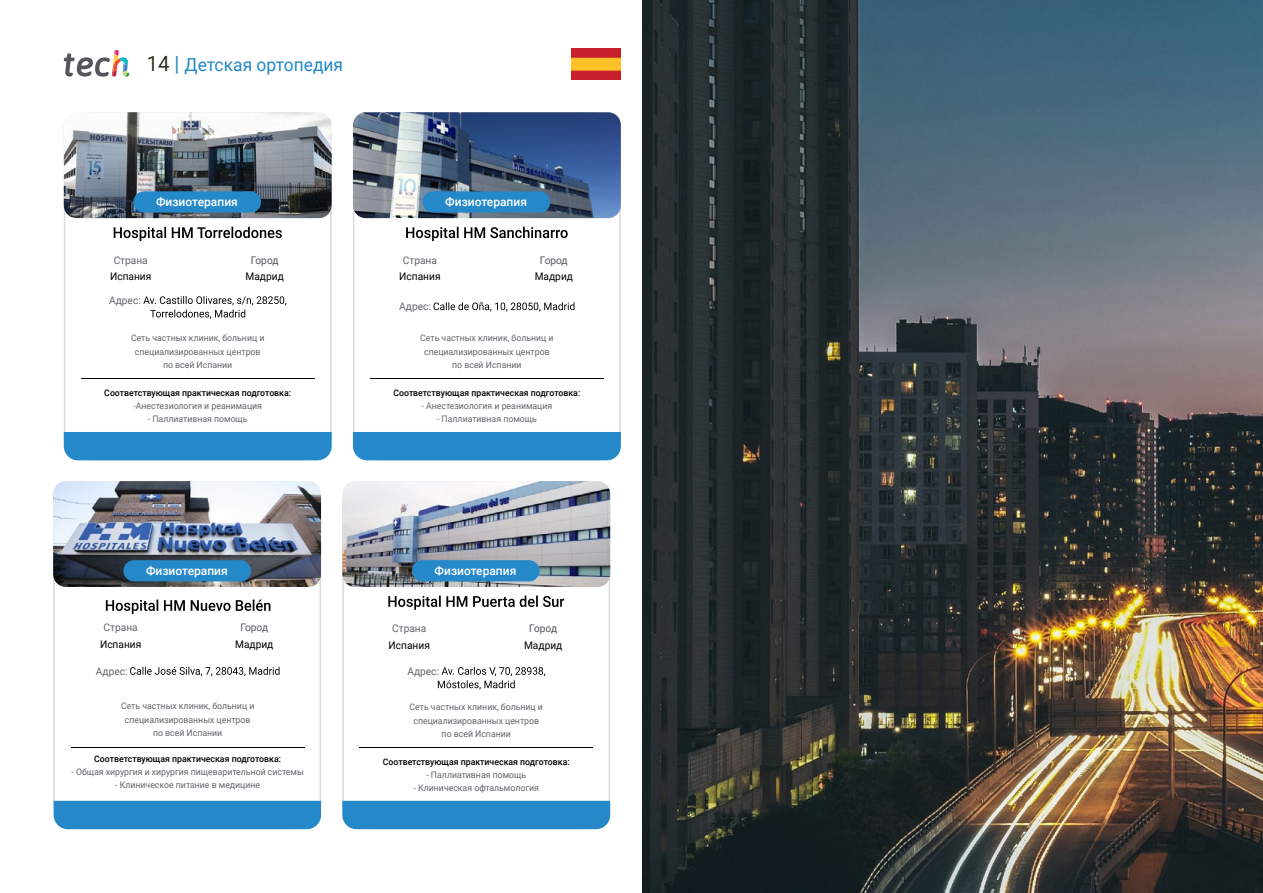
<style>
.page{position:relative;width:1263px;height:893px;background:#fff}
.page>*{position:absolute;margin:0;border:0;box-sizing:border-box;transform-origin:0 0}
.t1{font:18px "Roboto";color:#2488c9}
.t2{font:500 12px "Roboto";color:#fff}
.t3{font:10.5px "Roboto";color:#000}
.t4{font:10.5px "Roboto";color:#61646a}
.t5{font:10.5px "Roboto";letter-spacing:-.015em;color:#52555b}
.t6{font:9px/13.5px "Roboto";color:#61646a;text-align:center}
.t7{font:500 9px "Roboto";color:#000}
.s1{font-size:21px;color:#312e20}
.s2{font-size:21px}
</style>
<div class="page">
<svg style="left:64px;top:50px;width:65px;height:27px"></svg>
<svg style="left:63px;top:124px;width:269px;height:337px"></svg>
<img style="left:64px;top:112px;width:268px;height:106px">
<div style="left:133px;top:191px;width:128px;height:22px;background:#2488c9;border-radius:11px"></div>
<div style="left:64px;top:432px;width:268px;height:28px;background:#2488c9"></div>
<hr style="left:81px;top:379px;width:234px;height:1px;background:#000">
<svg style="left:114px;top:227px;width:168px;height:14px"></svg>
<svg style="left:143px;top:296px;width:143px;height:23px"></svg>
<svg style="left:352px;top:136px;width:269px;height:325px"></svg>
<img style="left:353px;top:112px;width:268px;height:106px">
<div style="left:423px;top:191px;width:127px;height:22px;background:#2488c9;border-radius:11px"></div>
<div style="left:353px;top:432px;width:268px;height:28px;background:#2488c9"></div>
<hr style="left:370px;top:379px;width:234px;height:1px;background:#000">
<svg style="left:406px;top:227px;width:162px;height:14px"></svg>
<svg style="left:433px;top:302px;width:141px;height:10px"></svg>
<svg style="left:53px;top:498px;width:269px;height:332px"></svg>
<img style="left:53px;top:481px;width:268px;height:106px">
<div style="left:123px;top:560px;width:128px;height:21px;background:#2488c9;border-radius:11px"></div>
<div style="left:54px;top:801px;width:267px;height:28px;background:#2488c9"></div>
<hr style="left:71px;top:747px;width:233px;height:1px;background:#000">
<svg style="left:106px;top:600px;width:164px;height:14px"></svg>
<svg style="left:130px;top:667px;width:149px;height:9px"></svg>
<svg style="left:342px;top:492px;width:269px;height:338px"></svg>
<img style="left:342px;top:481px;width:268px;height:106px">
<div style="left:412px;top:560px;width:128px;height:21px;background:#2488c9;border-radius:11px"></div>
<div style="left:342px;top:801px;width:268px;height:28px;background:#2488c9"></div>
<hr style="left:359px;top:747px;width:234px;height:1px;background:#000">
<svg style="left:388px;top:596px;width:176px;height:14px"></svg>
<svg style="left:438px;top:667px;width:107px;height:23px"></svg>
<img style="left:642px;top:0;width:621px;height:893px">
<img style="left:571px;top:49px;width:50px;height:30px">
<h1 class="t1" style="left:147px;top:52px;width:198px"><span class="s1">14</span> <span class="s2">|</span> Детская ортопедия</h1>
<h2 class="t2" style="left:156px;top:194px;width:83px">Физиотерапия</h2>
<p class="t4" style="left:114px;top:253px;width:36px">Страна</p>
<p class="t3" style="left:110px;top:269px;width:43px">Испания</p>
<p class="t5" style="left:251px;top:253px;width:29px">Город</p>
<p class="t3" style="left:246px;top:269px;width:40px">Мадрид</p>
<p class="t4" style="left:109px;top:293px;width:33px">Адрес:</p>
<p class="t6" style="left:131px;top:331px;width:135px">Сеть частных клиник, больниц и специализированных центров по всей Испании</p>
<p class="t7" style="left:104px;top:386px;width:188px">Соответствующая практическая подготовка:</p>
<p class="t6" style="left:133px;top:399px;width:130px">-Анестезиология и реанимация</p>
<p class="t6" style="left:148px;top:412px;width:101px">- Паллиативная помощь</p>
<h2 class="t2" style="left:445px;top:194px;width:83px">Физиотерапия</h2>
<p class="t4" style="left:403px;top:253px;width:36px">Страна</p>
<p class="t3" style="left:399px;top:269px;width:43px">Испания</p>
<p class="t5" style="left:540px;top:253px;width:29px">Город</p>
<p class="t3" style="left:535px;top:269px;width:40px">Мадрид</p>
<p class="t4" style="left:399px;top:299px;width:33px">Адрес:</p>
<p class="t6" style="left:420px;top:331px;width:135px">Сеть частных клиник, больниц и специализированных центров по всей Испании</p>
<p class="t7" style="left:393px;top:386px;width:188px">Соответствующая практическая подготовка:</p>
<p class="t6" style="left:421px;top:399px;width:132px">- Анестезиология и реанимация</p>
<p class="t6" style="left:437px;top:412px;width:101px">- Паллиативная помощь</p>
<h2 class="t2" style="left:146px;top:563px;width:83px">Физиотерапия</h2>
<h2 class="t2" style="left:435px;top:563px;width:83px">Физиотерапия</h2>
<p class="t4" style="left:104px;top:620px;width:36px">Страна</p>
<p class="t3" style="left:100px;top:637px;width:43px">Испания</p>
<p class="t5" style="left:240px;top:620px;width:29px">Город</p>
<p class="t3" style="left:235px;top:637px;width:40px">Мадрид</p>
<p class="t4" style="left:392px;top:621px;width:36px">Страна</p>
<p class="t3" style="left:389px;top:638px;width:43px">Испания</p>
<p class="t5" style="left:529px;top:621px;width:29px">Город</p>
<p class="t3" style="left:524px;top:638px;width:40px">Мадрид</p>
<p class="t4" style="left:96px;top:664px;width:33px">Адрес:</p>
<p class="t6" style="left:121px;top:699px;width:135px">Сеть частных клиник, больниц и специализированных центров по всей Испании</p>
<p class="t7" style="left:94px;top:752px;width:188px">Соответствующая практическая подготовка:</p>
<p class="t6" style="left:72px;top:764px;width:234px">- Общая хирургия и хирургия пищеварительной системы</p>
<p class="t6" style="left:115px;top:778px;width:146px">- Клиническое питание в медицине</p>
<p class="t4" style="left:407px;top:664px;width:33px">Адрес:</p>
<p class="t6" style="left:410px;top:700px;width:135px">Сеть частных клиник, больниц и специализированных центров по всей Испании</p>
<p class="t7" style="left:383px;top:755px;width:188px">Соответствующая практическая подготовка:</p>
<p class="t6" style="left:426px;top:768px;width:101px">- Паллиативная помощь</p>
<p class="t6" style="left:414px;top:781px;width:127px">- Клиническая офтальмология</p>
</div>
